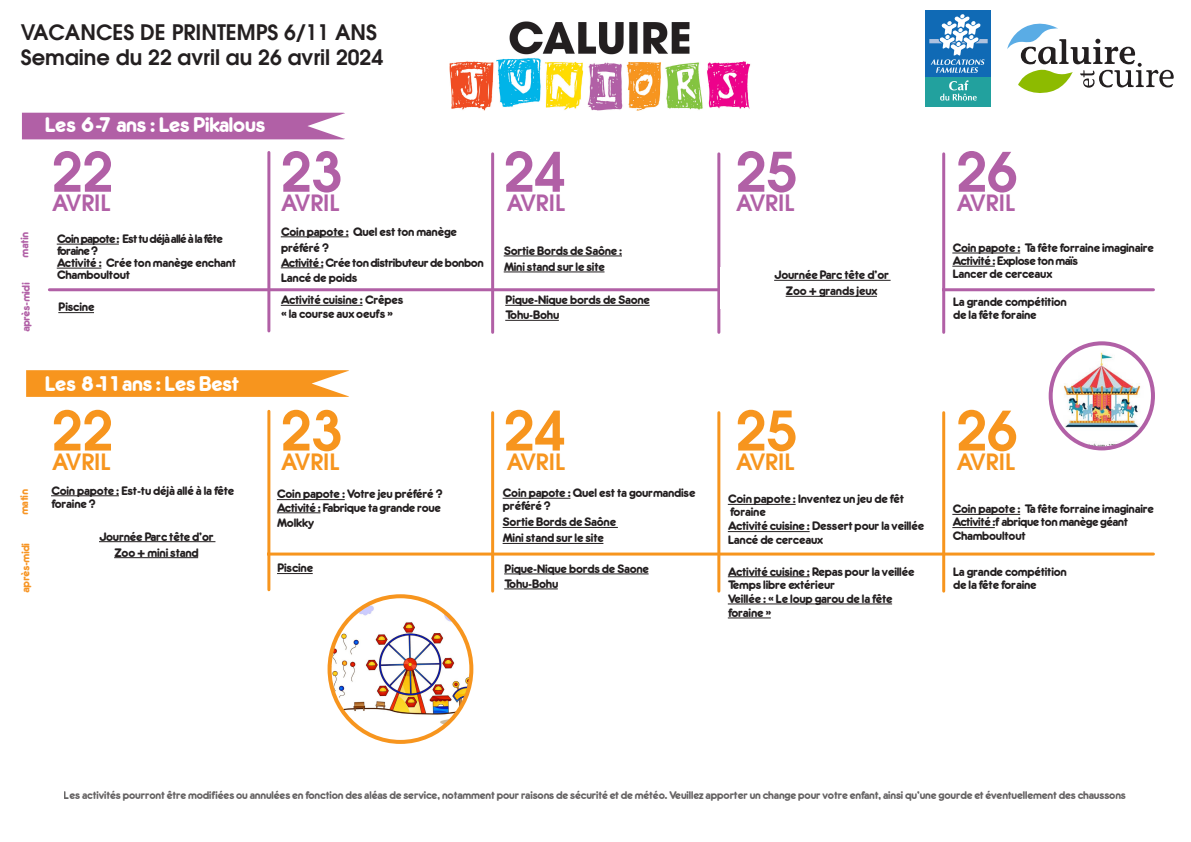
<style>
.page{position:relative;width:1191px;height:842px;background:#fff}
.page>*{position:absolute;margin:0;border:0;box-sizing:border-box;transform-origin:0 0}
.t1{font:600 54px "Avant Garde";color:#b160a6}
.t2{font:600 54px "Avant Garde";color:#f7951e}
.t3{font:600 22px "Avant Garde";color:#b160a6}
.t4{font:600 22px "Avant Garde";color:#f7951e}
.t5{font:600 21px/25.2px "Avant Garde";color:#231f20}
.t6{font:19px "Allgemeine";color:#fff}
.t7{font:11px/13.2px "Allgemeine";color:#231f20}
.t8{font:11px/15px "Allgemeine";letter-spacing:-.02em;color:#231f20}
.t9{font:10px "Allgemeine";color:#231f20}
.t10{font:10px "Allgemeine";color:#b160a6}
.t11{font:10px "Allgemeine";color:#f79524}
</style>
<div class="page">
<svg style="left:26px;top:370px;width:323px;height:27px;background:#f79b2c"></svg>
<div style="left:22px;top:113px;width:323px;height:26px;background:#b160a6"></div>
<img style="left:449px;top:21px;width:302px;height:90px">
<div style="left:925px;top:11px;width:66px;height:66px;background:#106ab5"></div>
<div style="left:925px;top:78px;width:66px;height:29px;background:#22a19e"></div>
<svg style="left:929px;top:14px;width:58px;height:59px"></svg>
<svg style="left:940px;top:80px;width:36px;height:21px"></svg>
<svg style="left:1007px;top:23px;width:166px;height:70px"></svg>
<img style="left:332px;top:596px;width:139px;height:146px">
<div style="left:327px;top:594px;width:146px;height:150px;border:4px solid #f7951e;border-radius:50%"></div>
<img style="left:1053px;top:344px;width:97px;height:104px">
<div style="left:1048px;top:341px;width:107px;height:109px;border:4px solid #b160a6;border-radius:50%"></div>
<hr style="left:57px;top:244px;width:62px;height:1px;background:#231f20">
<hr style="left:57px;top:268px;width:44px;height:1px;background:#231f20">
<hr style="left:267px;top:152px;width:3px;height:179px;background:#b160a6">
<hr style="left:267px;top:411px;width:3px;height:179px;background:#f7951e">
<hr style="left:491px;top:154px;width:3px;height:178px;background:#b160a6">
<hr style="left:491px;top:413px;width:3px;height:178px;background:#f7951e">
<hr style="left:717px;top:154px;width:3px;height:178px;background:#b160a6">
<hr style="left:717px;top:413px;width:3px;height:178px;background:#f7951e">
<hr style="left:942px;top:154px;width:3px;height:178px;background:#b160a6">
<hr style="left:942px;top:413px;width:3px;height:178px;background:#f7951e">
<hr style="left:49px;top:288px;width:1104px;height:3px;background:#b160a6">
<hr style="left:49px;top:552px;width:1104px;height:3px;background:#f7951e">
<hr style="left:58px;top:312px;width:36px;height:1px;background:#231f20">
<hr style="left:281px;top:237px;width:67px;height:1px;background:#231f20">
<hr style="left:281px;top:268px;width:42px;height:1px;background:#231f20">
<hr style="left:504px;top:256px;width:118px;height:1px;background:#231f20">
<hr style="left:504px;top:272px;width:100px;height:1px;background:#231f20">
<hr style="left:281px;top:305px;width:81px;height:1px;background:#231f20">
<hr style="left:505px;top:305px;width:144px;height:1px;background:#231f20">
<hr style="left:505px;top:320px;width:54px;height:1px;background:#231f20">
<hr style="left:277px;top:573px;width:36px;height:1px;background:#231f20">
<hr style="left:504px;top:574px;width:144px;height:1px;background:#231f20">
<hr style="left:504px;top:589px;width:54px;height:1px;background:#231f20">
<div style="left:720px;top:267px;width:222px;height:42px;background:#fff"></div>
<hr style="left:774px;top:280px;width:116px;height:1px;background:#231f20">
<hr style="left:785px;top:296px;width:92px;height:1px;background:#231f20">
<div style="left:45px;top:529px;width:222px;height:41px;background:#fff"></div>
<hr style="left:99px;top:541px;width:116px;height:1px;background:#231f20">
<hr style="left:114px;top:557px;width:84px;height:1px;background:#231f20">
<hr style="left:952px;top:253px;width:68px;height:1px;background:#231f20">
<hr style="left:952px;top:266px;width:42px;height:1px;background:#231f20">
<hr style="left:728px;top:504px;width:67px;height:1px;background:#231f20">
<hr style="left:728px;top:531px;width:81px;height:1px;background:#231f20">
<hr style="left:952px;top:514px;width:68px;height:1px;background:#231f20">
<hr style="left:952px;top:527px;width:42px;height:1px;background:#231f20">
<hr style="left:277px;top:499px;width:68px;height:1px;background:#231f20">
<hr style="left:277px;top:512px;width:43px;height:1px;background:#231f20">
<hr style="left:502px;top:498px;width:68px;height:1px;background:#231f20">
<hr style="left:502px;top:527px;width:116px;height:1px;background:#231f20">
<hr style="left:502px;top:543px;width:101px;height:1px;background:#231f20">
<hr style="left:51px;top:495px;width:68px;height:1px;background:#231f20">
<hr style="left:728px;top:576px;width:81px;height:1px;background:#231f20">
<hr style="left:728px;top:604px;width:164px;height:1px;background:#231f20">
<hr style="left:728px;top:618px;width:43px;height:1px;background:#231f20">
<h3 class="t5" style="left:21px;top:19px;width:364px">VACANCES DE PRINTEMPS 6/11 ANS<br>Semaine du 22 avril au 26 avril 2024</h3>
<p class="t10" style="left:17px;top:258px;width:27px;rotate:-90deg">matin</p>
<p class="t10" style="left:19px;top:332px;width:51px;rotate:-90deg">après-midi</p>
<h3 class="t6" style="left:45px;top:110px;width:221px">Les 6-7 ans : Les Pikalous</h3>
<h1 class="t1" style="left:52px;top:137px;width:63px">22</h1>
<h2 class="t3" style="left:52px;top:189px;width:60px">AVRIL</h2>
<p class="t7" style="left:57px;top:233px;width:180px;line-height:12px">Coin papote : Est tu déjà allé à la fête foraine?<br>Activité : Crée ton manège enchant<br>Chamboultout</p>
<p class="t7" style="left:58px;top:301px;width:37px">Piscine</p>
<h1 class="t1" style="left:281px;top:137px;width:63px">23</h1>
<h2 class="t3" style="left:281px;top:189px;width:60px">AVRIL</h2>
<h1 class="t1" style="left:504px;top:137px;width:63px">24</h1>
<h2 class="t3" style="left:507px;top:189px;width:60px">AVRIL</h2>
<p class="t7" style="left:281px;top:223px;width:177px;line-height:16px">Coin papote : Quel est ton manège préféré ?</p>
<p class="t8" style="left:281px;top:255px;width:204px">Activité : Crée ton distributeur de bonbon<br>Lancé de poids</p>
<p class="t7" style="left:504px;top:242px;width:120px;line-height:16px">Sortie Bords de Saône :<br>Mini stand sur le site</p>
<p class="t7" style="left:281px;top:293px;width:124px;line-height:14px">Activité cuisine : Crêpes « la course aux oeufs »</p>
<p class="t7" style="left:505px;top:292px;width:146px;line-height:15px">Pique-Nique bords de Saone<br>Tohu-Bohu</p>
<p class="t11" style="left:17px;top:515px;width:27px;rotate:-90deg">matin</p>
<p class="t11" style="left:18px;top:593px;width:51px;rotate:-90deg">après-midi</p>
<h3 class="t6" style="left:45px;top:369px;width:195px">Les 8-11 ans : Les Best</h3>
<h1 class="t2" style="left:52px;top:395px;width:63px">22</h1>
<h2 class="t4" style="left:52px;top:447px;width:60px">AVRIL</h2>
<p class="t7" style="left:51px;top:484px;width:184px">Coin papote : Est-tu déjà allé à la fête foraine ?</p>
<p class="t7" style="left:99px;top:528px;width:116px;line-height:16px;text-align:center">Journée Parc tête d’or<br>Zoo + mini stand</p>
<h1 class="t2" style="left:281px;top:395px;width:63px">23</h1>
<h2 class="t4" style="left:281px;top:447px;width:60px">AVRIL</h2>
<p class="t7" style="left:277px;top:487px;width:167px">Coin papote : Votre jeu préféré ?<br>Activité : Fabrique ta grande roue</p>
<p class="t7" style="left:277px;top:516px;width:38px">Molkky</p>
<h1 class="t2" style="left:504px;top:395px;width:63px">24</h1>
<h2 class="t4" style="left:507px;top:447px;width:60px">AVRIL</h2>
<p class="t7" style="left:502px;top:486px;width:194px">Coin papote : Quel est ta gourmandise préféré ?</p>
<p class="t7" style="left:502px;top:514px;width:115px;line-height:16px">Sortie Bords de Saône<br>Mini stand sur le site</p>
<p class="t7" style="left:277px;top:561px;width:37px">Piscine</p>
<p class="t7" style="left:504px;top:561px;width:146px;line-height:15px">Pique-Nique bords de Saone<br>Tohu-Bohu</p>
<h1 class="t1" style="left:736px;top:137px;width:63px">25</h1>
<h1 class="t1" style="left:956px;top:137px;width:63px">26</h1>
<h2 class="t3" style="left:736px;top:189px;width:60px">AVRIL</h2>
<h2 class="t3" style="left:956px;top:189px;width:60px">AVRIL</h2>
<p class="t7" style="left:774px;top:267px;width:116px;line-height:16px;text-align:center">Journée Parc tête d’or<br>Zoo + grands jeux</p>
<p class="t7" style="left:952px;top:241px;width:203px">Coin papote : Ta fête forraine imaginaire<br>Activité : Explose ton maïs<br>Lancer de cerceaux</p>
<p class="t7" style="left:952px;top:295px;width:115px">La grande compétition de la fête foraine</p>
<h1 class="t2" style="left:736px;top:395px;width:63px">25</h1>
<h1 class="t2" style="left:956px;top:395px;width:63px">26</h1>
<h2 class="t4" style="left:736px;top:447px;width:60px">AVRIL</h2>
<h2 class="t4" style="left:956px;top:447px;width:60px">AVRIL</h2>
<p class="t7" style="left:728px;top:492px;width:197px;line-height:13.7px">Coin papote : Inventez un jeu de fêt foraine<br>Activité cuisine : Dessert pour la veillée<br>Lancé de cerceaux</p>
<p class="t7" style="left:952px;top:502px;width:203px">Coin papote : Ta fête forraine imaginaire<br>Activité :f abrique ton manège géant<br>Chamboultout</p>
<p class="t7" style="left:728px;top:564px;width:188px;line-height:13.7px">Activité cuisine : Repas pour la veillée<br>Temps libre extérieur<br>Veillée : « Le loup garou de la fête foraine »</p>
<p class="t7" style="left:952px;top:565px;width:115px">La grande compétition de la fête foraine</p>
<p class="t9" style="left:64px;top:788px;width:1063px">Les activités pourront être modifiées ou annulées en fonction des aléas de service, notamment pour raisons de sécurité et de météo. Veuillez apporter un change pour votre enfant, ainsi qu’une gourde et éventuellement des chaussons</p>
</div>
